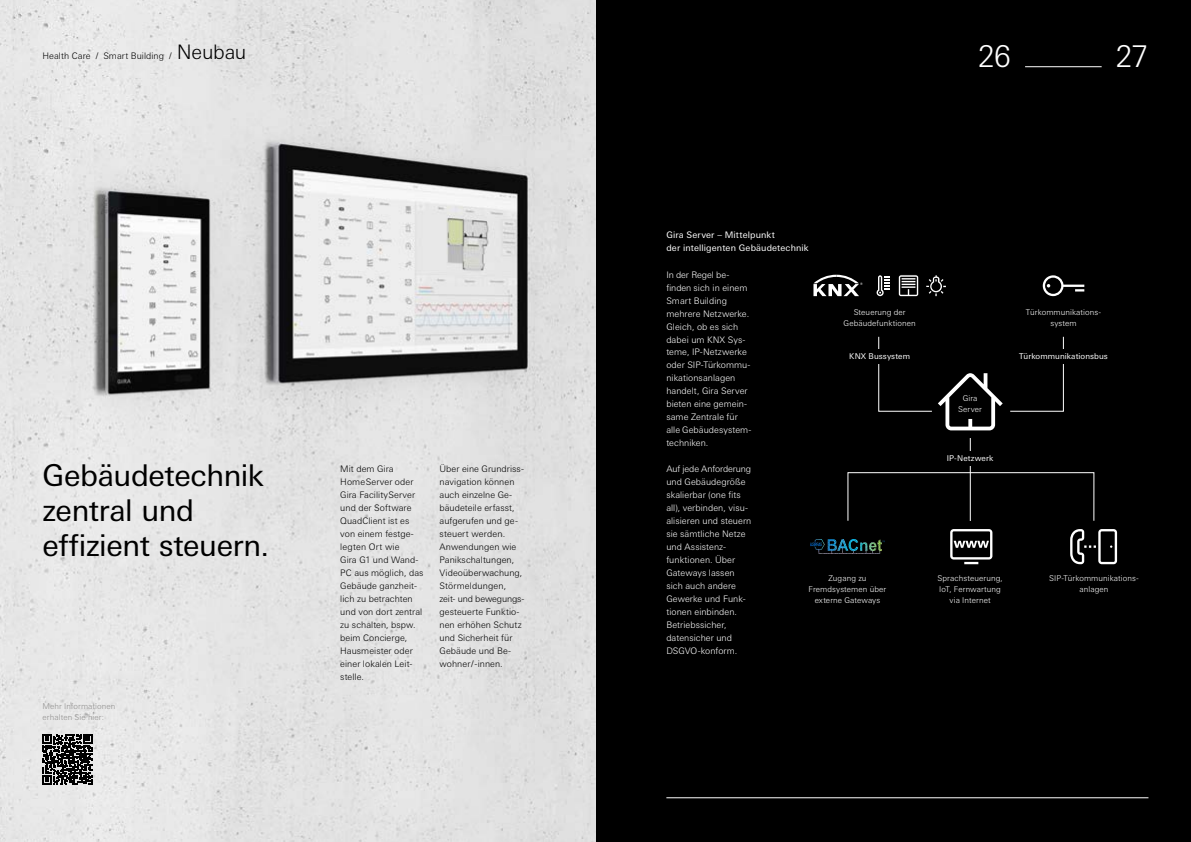
<style>
.page{position:relative;width:1191px;height:842px;background:#fff}
.page>*{position:absolute;margin:0;border:0;box-sizing:border-box;transform-origin:0 0}
.t1{font:30px/35px "Univers Next W1 G";letter-spacing:-.01em;color:#000}
.t2{font:300 30px "Univers Next W1 G";color:#fff}
.t3{font:300 20px "Univers Next W1 G";letter-spacing:-.01em;color:#000}
.t4{font:300 9px/13px "Univers Next W1 G";letter-spacing:.005em;color:#000}
.t5{font:300 9px/13px "Univers Next W1 G";letter-spacing:.005em;color:#fff}
.t6{font:9px/13px "Univers Next W1 G";letter-spacing:.015em;color:#fff}
.t7{font:300 8px/11px "Univers Next W1 G";letter-spacing:.01em;color:#fff;text-align:center}
.t8{font:8px "Univers Next W1 G";letter-spacing:.01em;color:#fff}
.t9{font:300 8px/11px "Univers Next W1 G";letter-spacing:.01em;color:#8f8e8d}
</style>
<div class="page">
<div style="left:595px;top:0;width:596px;height:842px;background:#000"></div>
<img style="left:0;top:0;width:595px;height:842px">
<hr style="left:1025px;top:67px;width:76px;height:1px;background:#fff">
<hr style="left:666px;top:797px;width:482px;height:1px;background:#fff">
<svg style="left:938px;top:373px;width:64px;height:57px"></svg>
<hr style="left:970px;top:438px;width:1px;height:83px;background:#fff">
<img style="left:810px;top:539px;width:74px;height:15px">
<div style="left:937px;top:451px;width:65px;height:15px;background:#000"></div>
<div style="left:847px;top:472px;width:247px;height:49px;border:1px solid #fff"></div>
<svg style="left:878px;top:336px;width:54px;height:76px"></svg>
<svg style="left:813px;top:275px;width:49px;height:21px"></svg>
<svg style="left:898px;top:275px;width:20px;height:21px"></svg>
<svg style="left:926px;top:275px;width:20px;height:21px"></svg>
<svg style="left:876px;top:275px;width:13px;height:21px"></svg>
<svg style="left:1010px;top:337px;width:53px;height:75px"></svg>
<div style="left:828px;top:349px;width:103px;height:14px;background:#000"></div>
<div style="left:1008px;top:349px;width:111px;height:14px;background:#000"></div>
<svg style="left:1042px;top:275px;width:42px;height:21px"></svg>
<svg style="left:950px;top:529px;width:42px;height:35px"></svg>
<svg style="left:1070px;top:529px;width:47px;height:35px"></svg>
<svg style="left:42px;top:734px;width:50px;height:50px;background:#3e3e3e"></svg>
<p class="t4" style="left:43px;top:50px;width:131px">Health Care / Smart Building /</p>
<h2 class="t3" style="left:177px;top:41px;width:71px">Neubau</h2>
<h1 class="t2" style="left:978px;top:39px;width:34px">26</h1>
<h1 class="t2" style="left:1115px;top:39px;width:34px">27</h1>
<h1 class="t1" style="left:43px;top:457px;width:228px">Gebäudetechnik zentral und effizient steuern.</h1>
<p class="t9" style="left:43px;top:700px;width:74px">Mehr Informationen erhalten Sie hier:</p>
<p class="t4" style="left:340px;top:463px;width:85px">Mit dem Gira<br>Home Server oder<br>Gira FacilityServer und der Software<br>QuadClient ist es von einem festge&shy;legten Ort wie<br>Gira G1 und Wand-<br>PC aus möglich, das<br>Gebäude ganzheit&shy;lich zu betrachten und von dort zentral zu schalten, bspw. beim Concierge,<br>Hausmeister oder einer lokalen Leit&shy;stelle.</p>
<p class="t4" style="left:439px;top:463px;width:86px">Über eine Grundriss&shy;navigation können auch einzelne Ge&shy;bäudeteile erfasst, aufgerufen und ge&shy;steuert werden.<br>Anwendungen wie<br>Panikschaltungen,<br>Videoüberwachung,<br>Störmeldungen, zeit- und bewegungs&shy;gesteuerte Funktio&shy;nen erhöhen Schutz und Sicherheit für<br>Gebäude und Be&shy;wohner / -innen.</p>
<p class="t6" style="left:666px;top:229px;width:144px">Gira Server – Mittelpunkt<br>der intelligenten Gebäudetechnik</p>
<p class="t5" style="left:666px;top:268px;width:86px">In der Regel be&shy;finden sich in einem<br>Smart Building mehrere Netzwerke.<br>Gleich, ob es sich dabei um KNX Sys&shy;teme, IP-Netzwerke oder SIP-Türkommu&shy;nikationsanlagen handelt, Gira Server bieten eine gemein&shy;same Zentrale für alle Gebäudesystem&shy;techniken.</p>
<p class="t5" style="left:666px;top:463px;width:86px">Auf jede Anforderung und Gebäudegröße skalierbar (one fits all), verbinden, visu&shy;alisieren und steuern sie sämtliche Netze und Assistenz&shy;funktionen. Über<br>Gateways lassen sich auch andere<br>Gewerke und Funk&shy;tionen einbinden.<br>Betriebssicher, datensicher und<br>DSGVO-konform.</p>
<p class="t7" style="left:843px;top:307px;width:74px">Steuerung der<br>Gebäudefunktionen</p>
<p class="t8" style="left:849px;top:352px;width:62px">KNX Bussystem</p>
<p class="t8" style="left:1019px;top:352px;width:90px">Türkommunikationsbus</p>
<p class="t7" style="left:1026px;top:307px;width:77px">Türkommunikations&shy;system</p>
<p class="t7" style="left:958px;top:392px;width:25px">Gira<br>Server</p>
<p class="t7" style="left:808px;top:572px;width:79px">Zugang zu<br>Fremdsystemen über externe Gateways</p>
<p class="t8" style="left:946px;top:454px;width:48px">IP-Netzwerk</p>
<p class="t7" style="left:937px;top:572px;width:67px">Sprachsteuerung,<br>IoT, Fernwartung via Internet</p>
<p class="t7" style="left:1049px;top:572px;width:91px">SIP-Türkommunikations&shy;anlagen</p>
</div>
